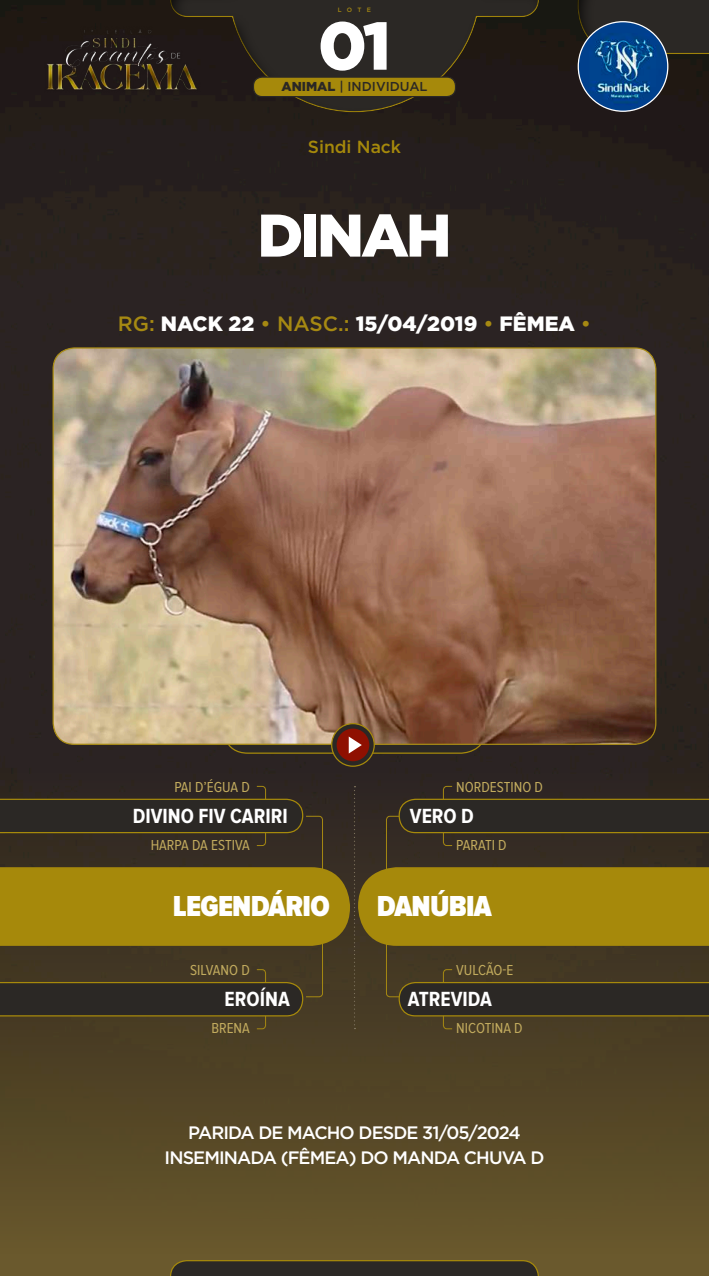
<style>
.page{position:relative;width:709px;height:1276px;background:#fff}
.page>*{position:absolute;margin:0;border:0;box-sizing:border-box;transform-origin:0 0}
.t1{font:900 67.5px "Gotham";color:#fff}
.t2{font:900 60px "Gotham";letter-spacing:-.05em;color:#fff}
.t3{font:900 30px "Proxima Nova Cond";letter-spacing:-.025em;color:#fff}
.t4{font:700 21.25px "Proxima Nova Cond";color:#fff}
.t5{font:900 20.75px "Gotham";color:#fff}
.t6{font:500 18px/25px "Gotham";letter-spacing:-.05em;color:#fff;text-align:center}
.t7{font:500 17.5px "Gotham";color:#a6890b}
.t8{font:15px "Proxima Nova Cond";color:#c2ab5e}
.t9{font:500 12.88px "Gotham";color:#2b2825}
.t10{font:500 6.25px "Gotham";color:#a68912}
.s1{font-weight:900}
.s2{font-weight:500;color:#a68912}
</style>
<div class="page">
<img style="left:0;top:0;width:709px;height:678px">
<div style="left:169px;top:0;width:372px;height:113px;background:#000;opacity:.75"></div>
<svg style="left:0;top:678px;width:709px;height:598px;background:#514426"></svg>
<div style="left:223px;top:701px;width:263px;height:52px;background:#2b2825;border-radius:25px"></div>
<div style="left:222px;top:701px;width:264px;height:53px;border:1px solid #a6890b;border-radius:25px"></div>
<img style="left:20px;top:27px;width:202px;height:67px">
<svg style="left:0;top:786px;width:709px;height:243px;background:#5b4c1b"></svg>
<svg style="left:170px;top:1260px;width:369px;height:16px;background:#363022"></svg>
<div style="left:253px;top:77px;width:202px;height:20px;background:#a6890b;border-radius:9px"></div>
<div style="left:253px;top:76px;width:203px;height:21px;border:1px solid #2b2825;border-radius:9px"></div>
<div style="left:575px;top:0;width:134px;height:55px;background:#000;opacity:.75"></div>
<img style="left:53px;top:348px;width:603px;height:396px">
<img style="left:578px;top:22px;width:89px;height:89px;border-radius:45px">
<svg style="left:332px;top:723px;width:42px;height:43px"></svg>
<div style="left:331px;top:723px;width:44px;height:44px;border:1px solid #a6890b;border-radius:50%"></div>
<div style="left:336px;top:728px;width:33px;height:33px;background:#8f1001;border-radius:50%"></div>
<svg style="left:349px;top:736px;width:13px;height:17px"></svg>
<p class="t10" style="left:338px;top:6px;width:35px">LOTE</p>
<h1 class="t1" style="left:318px;top:7px;width:75px">01</h1>
<p class="t9" style="left:281px;top:79px;width:148px"><span class="s1">ANIMAL</span> | INDIVIDUAL</p>
<p class="t7" style="left:308px;top:137px;width:95px">Sindi Nack</p>
<h2 class="t2" style="left:257px;top:201px;width:196px">DINAH</h2>
<h3 class="t5" style="left:118px;top:312px;width:474px"><span class="s2">RG:</span> NACK 22 <span class="s2">• NASC.:</span> 15/04/2019 <span class="s2">•</span> FÊMEA <span class="s2">•</span></h3>
<p class="t8" style="left:174px;top:778px;width:77px">PAI D’ÉGUA D</p>
<p class="t8" style="left:456px;top:778px;width:88px">NORDESTINO D</p>
<h3 class="t4" style="left:133px;top:804px;width:157px">DIVINO FIV CARIRI</h3>
<h3 class="t4" style="left:410px;top:804px;width:66px">VERO D</h3>
<p class="t8" style="left:151px;top:837px;width:101px">HARPA DA ESTIVA</p>
<p class="t8" style="left:456px;top:837px;width:52px">PARATI D</p>
<h3 class="t3" style="left:173px;top:889px;width:158px">LEGENDÁRIO</h3>
<h3 class="t3" style="left:377px;top:889px;width:116px">DANÚBIA</h3>
<p class="t8" style="left:190px;top:962px;width:61px">SILVANO D</p>
<p class="t8" style="left:456px;top:962px;width:59px">VULCÃO-E</p>
<h3 class="t4" style="left:225px;top:987px;width:67px">EROÍNA</h3>
<h3 class="t4" style="left:408px;top:987px;width:85px">ATREVIDA</h3>
<p class="t8" style="left:211px;top:1020px;width:40px">BRENA</p>
<p class="t8" style="left:456px;top:1020px;width:68px">NICOTINA D</p>
<p class="t6" style="left:164px;top:1119px;width:381px">PARIDA DE MACHO DESDE 31/05/2024<br>INSEMINADA (FÊMEA) DO MANDA CHUVA D</p>
</div>
